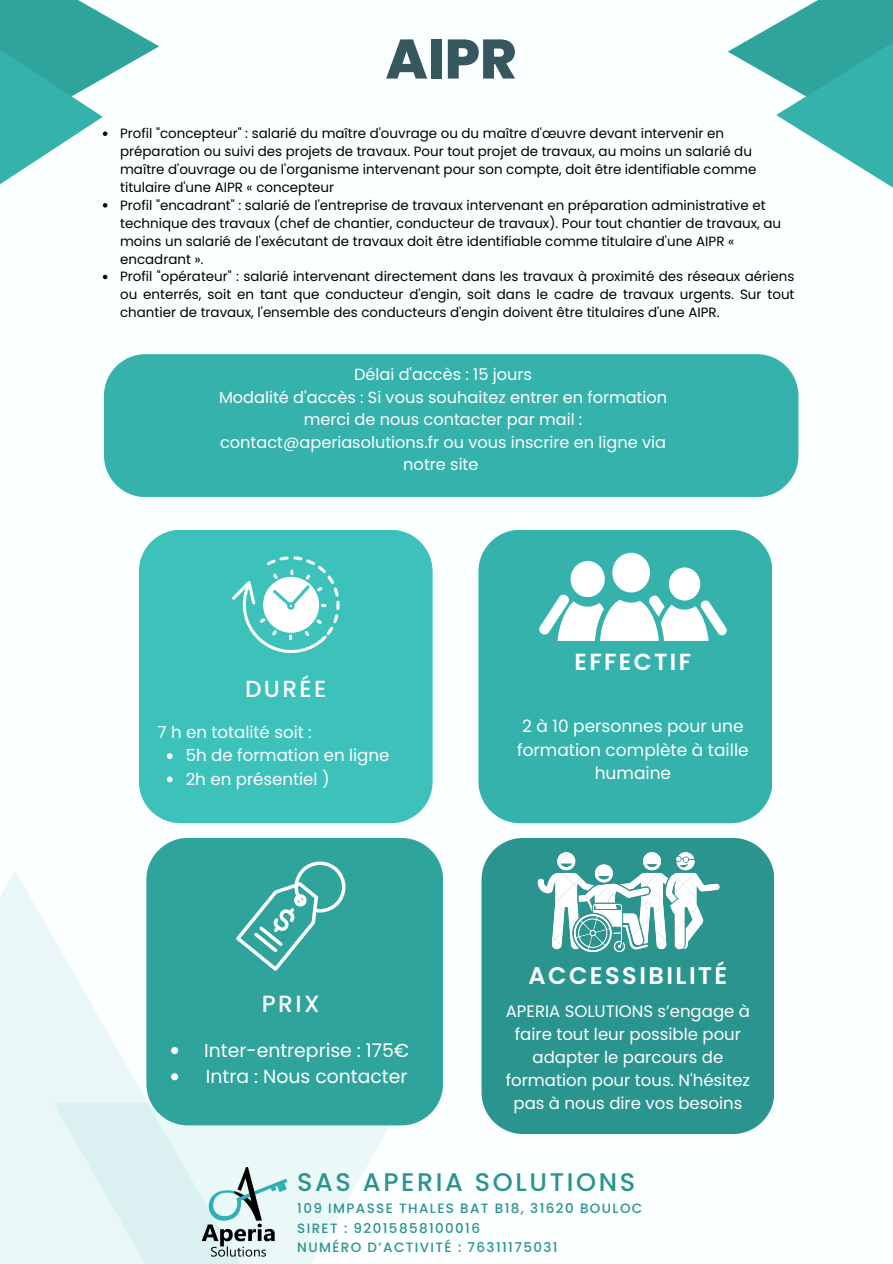
<style>
.page{position:relative;width:893px;height:1264px;background:#fff}
.page>*{position:absolute;margin:0;border:0;box-sizing:border-box;transform-origin:0 0}
.t1{font:800 55.5px "Poppins";color:#37575f}
.t2{font:500 25.5px "Poppins";letter-spacing:.105em;color:#2a948e}
.t3{font:600 24px "Poppins";letter-spacing:.105em;color:#fff}
.t4{font:500 23.4px "Poppins";color:#fff}
.t5{font:600 23.25px "Poppins";letter-spacing:.105em;color:#fff}
.t6{font:500 23.25px "Poppins";letter-spacing:.105em;color:#fff}
.t7{font:18.75px "Poppins";color:#fff}
.t8{font:16.95px/23.7px "Poppins";color:#fff;text-align:center}
.t9{font:16.65px "Poppins";color:#fff}
.t10{font:16.5px/23.1px "Poppins";color:#fff;text-align:center}
.t11{font:16.2px/22.5px "Poppins";color:#fff;text-align:center}
.t12{font:500 13.5px/19.2px "Poppins";letter-spacing:.105em;color:#2a948e}
.t13{font:13.35px/17.9px "Poppins";color:#000}
</style>
<div class="page">
<div style="left:0;top:0;width:892px;height:1263px;background:#fbffff"></div>
<div style="left:0;top:870px;width:280px;height:393px;background:linear-gradient(to bottom,#f7fdfd,#e6f5f5)"></div>
<div style="left:53px;top:1102px;width:350px;height:161px;background:linear-gradient(to right,#dcf1f1,#f5fcfc)"></div>
<svg style="left:103px;top:203px;width:4px;height:4px"></svg>
<svg style="left:103px;top:275px;width:4px;height:4px"></svg>
<svg style="left:727px;top:24px;width:49px;height:56px"></svg>
<svg style="left:776px;top:0;width:116px;height:187px"></svg>
<svg style="left:103px;top:14px;width:56px;height:122px"></svg>
<svg style="left:0;top:0;width:103px;height:206px"></svg>
<div style="left:139px;top:530px;width:293px;height:293px;background:#3cc2bb"></div>
<svg style="left:232px;top:556px;width:107px;height:100px"></svg>
<svg style="left:167px;top:753px;width:5px;height:6px"></svg>
<svg style="left:167px;top:776px;width:5px;height:6px"></svg>
<div style="left:478px;top:530px;width:294px;height:293px;background:#34b2ab"></div>
<div style="left:612px;top:553px;width:38px;height:39px;background:#fff;border-radius:50%"></div>
<div style="left:668px;top:567px;width:32px;height:33px;background:#fff;border-radius:50%"></div>
<div style="left:570px;top:561px;width:34px;height:36px;background:#fff;border-radius:50%"></div>
<svg style="left:537px;top:592px;width:191px;height:48px"></svg>
<div style="left:146px;top:838px;width:297px;height:287px;background:#2ea49d;border-radius:42px"></div>
<svg style="left:236px;top:861px;width:109px;height:110px"></svg>
<svg style="left:171px;top:1047px;width:7px;height:7px"></svg>
<svg style="left:171px;top:1073px;width:7px;height:7px"></svg>
<div style="left:481px;top:838px;width:293px;height:295px;background:#2a948e"></div>
<img style="left:537px;top:852px;width:182px;height:99px">
<div style="left:104px;top:354px;width:694px;height:143px;background:#34b2ab"></div>
<img style="left:200px;top:1167px;width:88px;height:88px">
<h1 class="t1" style="left:385px;top:20px;width:132px">AIPR</h1>
<p class="t13" style="left:120px;top:125px;width:637px">Profil "concepteur" : salarié du maître d'ouvrage ou du maître d'œuvre devant intervenir en préparation ou suivi des projets de travaux. Pour tout projet de travaux, au moins un salarié du maître d'ouvrage ou de l'organisme intervenant pour son compte, doit être identifiable comme titulaire d'une AIPR « concepteur</p>
<p class="t13" style="left:120px;top:196px;width:662px">Profil "encadrant" : salarié de l'entreprise de travaux intervenant en préparation administrative et technique des travaux (chef de chantier, conducteur de travaux). Pour tout chantier de travaux, au moins un salarié de l'exécutant de travaux doit être identifiable comme titulaire d'une AIPR « encadrant ».</p>
<p class="t13" style="left:120px;top:268px;width:675px;text-align:justify">Profil "opérateur" : salarié intervenant directement dans les travaux à proximité des réseaux aériens ou enterrés, soit en tant que conducteur d'engin, soit dans le cadre de travaux urgents. Sur tout chantier de travaux, l'ensemble des conducteurs d'engin doivent être titulaires d'une AIPR.</p>
<h2 class="t11" style="left:219px;top:363px;width:449px">Délai d'accès : 15 jours<br>Modalité d'accès : Si vous souhaitez entrer en formation merci de nous contacter par mail : contact@aperiasolutions.fr ou vous inscrire en ligne via notre site</h2>
<h4 class="t6" style="left:245px;top:672px;width:83px">DURÉE</h4>
<p class="t9" style="left:157px;top:720px;width:156px">7 h en totalité soit :</p>
<h4 class="t9" style="left:186px;top:744px;width:205px">5h de formation en ligne</h4>
<h4 class="t9" style="left:186px;top:767px;width:145px">2h en présentiel )</h4>
<p class="t4" style="left:262px;top:987px;width:59px">PRIX</p>
<h3 class="t7" style="left:204px;top:1037px;width:206px">Inter-entreprise : 175€</h3>
<h2 class="t7" style="left:206px;top:1063px;width:203px">Intra : Nous contacter</h2>
<h4 class="t5" style="left:574px;top:645px;width:118px">EFFECTIF</h4>
<h2 class="t8" style="left:517px;top:714px;width:233px">2 à 10 personnes pour une formation complète à taille humaine</h2>
<h3 class="t3" style="left:528px;top:958px;width:200px">ACCESSIBILITÉ</h3>
<h3 class="t10" style="left:505px;top:999px;width:246px">APERIA SOLUTIONS s’engage à faire tout leur possible pour adapter le parcours de formation pour tous. N'hésitez pas à nous dire vos besoins</h3>
<h2 class="t2" style="left:297px;top:1164px;width:339px">SAS APERIA SOLUTIONS</h2>
<h2 class="t12" style="left:297px;top:1199px;width:346px">109 IMPASSE THALES BAT B18, 31620 BOULOC<br>SIRET : 92015858100016<br>NUMÉRO D’ACTIVITÉ : 76311175031</h2>
</div>
